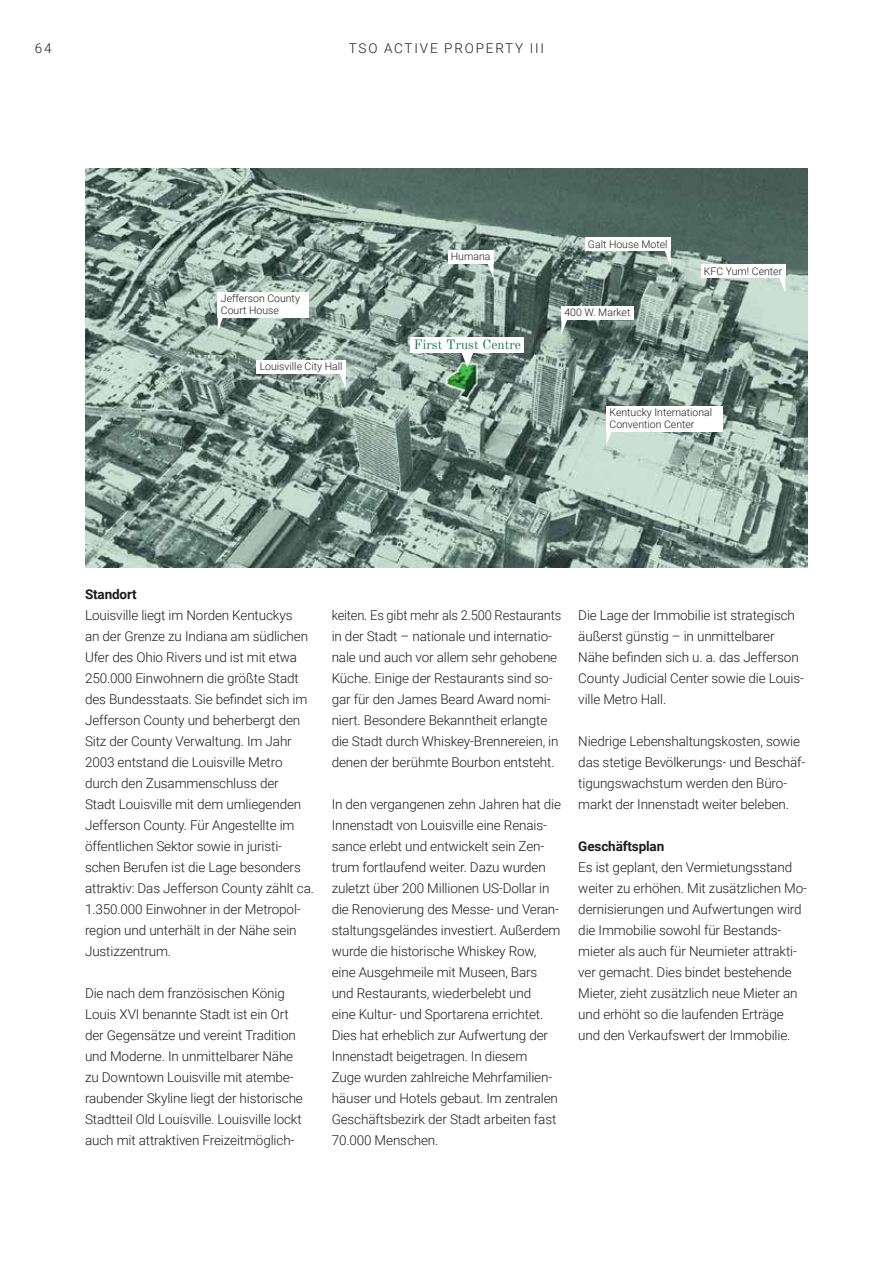
<style>
.page{position:relative;width:893px;height:1263px;background:#fff}
.page>*{position:absolute;margin:0;border:0;box-sizing:border-box;transform-origin:0 0}
.t1{font:300 13.5px/21px "Roboto";letter-spacing:-.01em;color:#1d1d1b}
.t2{font:300 13.5px/21px "Roboto";letter-spacing:-.01em;color:#1d1d1b;scale:.96 1}
.t3{font:700 13.5px "Roboto";letter-spacing:-.01em;color:#1d1d1b}
.t4{font:300 13.5px "Roboto";letter-spacing:.135em;color:#1d1d1b}
.t5{font:13.35px "Old Standard TT";color:#177358}
.t6{font:300 10.5px/12px "Roboto";color:#1d1d1b}
</style>
<div class="page">
<img style="left:85px;top:169px;width:723px;height:399px">
<svg style="left:456px;top:352px;width:23px;height:15px"></svg>
<div style="left:411px;top:337px;width:113px;height:15px;background:#fff"></div>
<svg style="left:561px;top:319px;width:11px;height:16px"></svg>
<div style="left:561px;top:306px;width:72px;height:13px;background:#fff"></div>
<svg style="left:606px;top:432px;width:11px;height:13px"></svg>
<div style="left:606px;top:406px;width:116px;height:26px;background:#fff"></div>
<svg style="left:218px;top:318px;width:11px;height:13px"></svg>
<div style="left:218px;top:292px;width:91px;height:26px;background:#fff"></div>
<svg style="left:334px;top:373px;width:12px;height:15px"></svg>
<div style="left:257px;top:360px;width:89px;height:13px;background:#fff"></div>
<svg style="left:482px;top:263px;width:12px;height:15px"></svg>
<div style="left:448px;top:250px;width:46px;height:13px;background:#fff"></div>
<svg style="left:774px;top:278px;width:11px;height:15px"></svg>
<div style="left:701px;top:264px;width:84px;height:14px;background:#fff"></div>
<svg style="left:659px;top:251px;width:12px;height:15px"></svg>
<div style="left:585px;top:237px;width:86px;height:14px;background:#fff"></div>
<p class="t1" style="left:35px;top:37px;width:18px">64</p>
<p class="t4" style="left:349px;top:38px;width:197px">TSO ACTIVE PROPERTY III</p>
<p class="t6" style="left:221px;top:292px;width:81px">Jefferson County<br>Court House</p>
<p class="t6" style="left:260px;top:360px;width:84px">Louisville City Hall</p>
<p class="t6" style="left:451px;top:250px;width:41px">Humana</p>
<p class="t5" style="left:414px;top:335px;width:108px">First Trust Centre</p>
<p class="t6" style="left:588px;top:237px;width:81px">Galt House Motel</p>
<p class="t6" style="left:564px;top:306px;width:67px">400 W. Market</p>
<p class="t6" style="left:704px;top:265px;width:80px">KFC Yum! Center</p>
<p class="t6" style="left:609px;top:406px;width:104px">Kentucky International<br>Convention Center</p>
<p class="t3" style="left:85px;top:584px;width:53px">Standort</p>
<p class="t1" style="left:85px;top:604px;width:231px">Louisville liegt im Norden Kentuckys<br>an der Grenze zu Indiana am südlichen Ufer des Ohio Rivers und ist mit etwa 250.000 Einwohnern die größte Stadt des Bundesstaats. Sie befindet sich im Jefferson County und beherbergt den Sitz der County Verwaltung. Im Jahr 2003 entstand die Louisville Metro durch den Zusammenschluss der<br>Stadt Louisville mit dem umliegenden Jefferson County. Für Angestellte im öffentlichen Sektor sowie in juristi&shy;schen Berufen ist die Lage besonders attraktiv: Das Jefferson County zählt ca.<br>1.350.000 Einwohner in der Metropol&shy;region und unterhält in der Nähe sein Justizzentrum.</p>
<p class="t1" style="left:85px;top:982px;width:219px">Die nach dem französischen König Louis XVI benannte Stadt ist ein Ort der Gegensätze und vereint Tradition und Moderne. In unmittelbarer Nähe zu Downtown Louisville mit atembe&shy;raubender Skyline liegt der historische Stadtteil Old Louisville. Louisville lockt auch mit attraktiven Freizeitmöglich-</p>
<p class="t2" style="left:332px;top:604px;width:241px">keiten. Es gibt mehr als 2.500 Restaurants in der Stadt – nationale und internatio&shy;nale und auch vor allem sehr gehobene Küche. Einige der Restaurants sind so&shy;gar für den James Beard Award nomi&shy;niert. Besondere Bekanntheit erlangte die Stadt durch Whiskey-Brennereien, in denen der berühmte Bourbon entsteht.</p>
<p class="t1" style="left:332px;top:793px;width:231px">In den vergangenen zehn Jahren hat die Innenstadt von Louisville eine Renais&shy;sance erlebt und entwickelt sein Zen&shy;trum fortlaufend weiter. Dazu wurden zuletzt über 200 Millionen US-Dollar in die Renovierung des Messe- und Veran&shy;staltungsgeländes investiert. Außerdem wurde die historische Whiskey Row, eine Ausgehmeile mit Museen, Bars und Restaurants, wiederbelebt und<br>eine Kultur- und Sportarena errichtet.<br>Dies hat erheblich zur Aufwertung der Innenstadt beigetragen. In diesem<br>Zuge wurden zahlreiche Mehrfamilien&shy;häuser und Hotels gebaut. Im zentralen Geschäftsbezirk der Stadt arbeiten fast 70.000 Menschen.</p>
<p class="t1" style="left:578px;top:604px;width:227px">Die Lage der Immobilie ist strategisch äußerst günstig – in unmittelbarer Nähe befinden sich u. a. das Jefferson County Judicial Center sowie die Louis&shy;ville Metro Hall.</p>
<p class="t1" style="left:578px;top:730px;width:229px">Niedrige Lebenshaltungskosten, sowie das stetige Bevölkerungs- und Beschäf&shy;tigungswachstum werden den Büro&shy;markt der Innenstadt weiter beleben.</p>
<p class="t3" style="left:578px;top:837px;width:87px">Geschäftsplan</p>
<p class="t1" style="left:578px;top:856px;width:230px">Es ist geplant, den Vermietungsstand weiter zu erhöhen. Mit zusätzlichen Mo&shy;dernisierungen und Aufwertungen wird die Immobilie sowohl für Bestands&shy;mieter als auch für Neumieter attrakti&shy;ver gemacht. Dies bindet bestehende Mieter, zieht zusätzlich neue Mieter an und erhöht so die laufenden Erträge und den Verkaufswert der Immobilie.</p>
</div>
